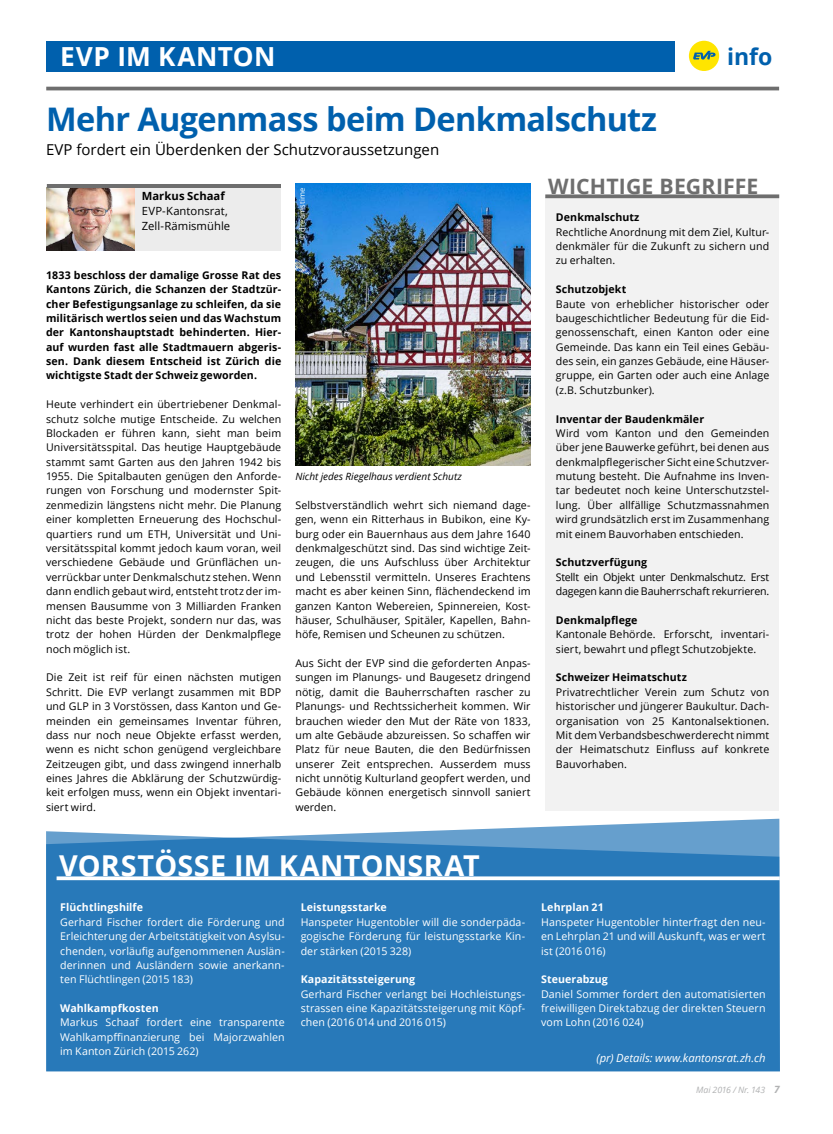
<style>
.page{position:relative;width:833px;height:1134px;background:#fff}
.page>*{position:absolute;margin:0;border:0;box-sizing:border-box;transform-origin:0 0}
.t1{font:700 32.5px "Open Sans";letter-spacing:-.02em;color:#0060ad}
.t2{font:700 28.75px "Open Sans";letter-spacing:.01em;color:#fff}
.t3{font:700 26.25px "Open Sans";letter-spacing:.015em;color:#fff}
.t4{font:700 23px "Open Sans";color:#0060ad}
.t5{font:700 21.25px "Open Sans";letter-spacing:.01em;color:#6e6e6e}
.t6{font:15px "Open Sans";color:#000}
.t7{font:italic 11.25px "Open Sans";color:#fff}
.t8{font:11.25px/15px "Open Sans";letter-spacing:.005em;color:#000}
.t9{font:700 11.25px "Open Sans";letter-spacing:.005em;color:#000}
.t10{font:10.62px/14.4px "Open Sans";letter-spacing:.01em;color:#000;text-align:justify}
.t11{font:10.62px/14.4px "Open Sans";letter-spacing:.01em;color:#fff;text-align:justify}
.t12{font:700 10.62px/14.4px "Open Sans";letter-spacing:.01em;color:#000;text-align:justify}
.t13{font:700 10.62px "Open Sans";letter-spacing:.005em;color:#fff}
.t14{font:10.62px/14.4px "Open Sans";letter-spacing:-.02em;color:#000}
.t15{font:italic 10px "Open Sans";color:#000}
.t16{font:italic 8.75px "Open Sans";color:#b1b2b3}
.t17{font:7.5px "Open Sans";letter-spacing:.025em;color:#fff}
.s1{font-weight:700;font-size:10px}
</style>
<div class="page">
<div style="left:689px;top:41px;width:30px;height:30px;background:#ffe500;border-radius:50%"></div>
<svg style="left:693px;top:51px;width:22px;height:9px"></svg>
<div style="left:46px;top:41px;width:628px;height:30px;background:#0060ad"></div>
<div style="left:545px;top:197px;width:234px;height:614px;background:#f2f2f2"></div>
<svg style="left:545px;top:194px;width:234px;height:4px"></svg>
<div style="left:46px;top:184px;width:234px;height:66px;background:#ececec"></div>
<img style="left:46px;top:187px;width:88px;height:63px">
<hr style="left:47px;top:184px;width:233px;height:3px;background:#6e6e6e">
<hr style="left:46px;top:87px;width:733px;height:3px;background:#6e6e6e">
<img style="left:295px;top:184px;width:235px;height:282px">
<svg style="left:427px;top:819px;width:353px;height:12px"></svg>
<svg style="left:46px;top:831px;width:734px;height:240px;background:#2d7cba"></svg>
<svg style="left:57px;top:876px;width:723px;height:4px"></svg>
<h3 class="t3" style="left:60px;top:38px;width:217px">EVP IM KANTON</h3>
<h1 class="t1" style="left:46px;top:96px;width:612px">Mehr Augenmass beim Denkmalschutz</h1>
<h3 class="t6" style="left:46px;top:139px;width:394px">EVP fordert ein Überdenken der Schutzvoraussetzungen</h3>
<h3 class="t4" style="left:727px;top:40px;width:47px">info</h3>
<p class="t9" style="left:142px;top:188px;width:84px">Markus Schaaf</p>
<p class="t8" style="left:142px;top:203px;width:90px">EVP-Kantonsrat,<br>Zell-Rämismühle</p>
<p class="t12" style="left:46px;top:267px;width:237px">1833 beschloss der damalige Grosse Rat des Kantons Zürich, die Schanzen der Stadtzür&shy;cher Befestigungsanlage zu schleifen, da sie militärisch wertlos seien und das Wachstum der Kantonshauptstadt behinderten. Hier&shy;auf wurden fast alle Stadtmauern abgeris&shy;sen. Dank diesem Entscheid ist Zürich die wichtigste Stadt der Schweiz geworden.</p>
<p class="t10" style="left:46px;top:397px;width:237px">Heute verhindert ein übertriebener Denkmal&shy;schutz solche mutige Entscheide. Zu welchen Blockaden er führen kann, sieht man beim Universitätsspital. Das heutige Hauptgebäude stammt samt Garten aus den Jahren 1942 bis 1955. Die Spitalbauten genügen den Anforde&shy;rungen von Forschung und modernster Spit&shy;zenmedizin längstens nicht mehr. Die Planung einer kompletten Erneuerung des Hochschul&shy;quartiers rund um ETH, Universität und Uni&shy;versitätsspital kommt jedoch kaum voran, weil verschiedene Gebäude und Grünflächen un&shy;verrückbar unter Denkmalschutz stehen. Wenn dann endlich gebaut wird, entsteht trotz der im&shy;mensen Bausumme von 3 Milliarden Franken nicht das beste Projekt, sondern nur das, was trotz der hohen Hürden der Denkmalpflege noch möglich ist.</p>
<p class="t10" style="left:46px;top:670px;width:237px">Die Zeit ist reif für einen nächsten mutigen Schritt. Die EVP verlangt zusammen mit BDP und GLP in 3 Vorstössen, dass Kanton und Ge&shy;meinden ein gemeinsames Inventar führen, dass nur noch neue Objekte erfasst werden, wenn es nicht schon genügend vergleichbare Zeitzeugen gibt, und dass zwingend innerhalb eines Jahres die Abklärung der Schutzwürdig&shy;keit erfolgen muss, wenn ein Objekt inventari&shy;siert wird.</p>
<p class="t17" style="left:297px;top:240px;width:54px;rotate:-90deg">© dreamstime</p>
<p class="t15" style="left:295px;top:469px;width:168px">Nicht jedes Riegelhaus verdient Schutz</p>
<p class="t10" style="left:295px;top:498px;width:237px">Selbstverständlich wehrt sich niemand dage&shy;gen, wenn ein Ritterhaus in Bubikon, eine Ky&shy;burg oder ein Bauernhaus aus dem Jahre 1640 denkmalgeschützt sind. Das sind wichtige Zeit&shy;zeugen, die uns Aufschluss über Architektur und Lebensstil vermitteln. Unseres Erachtens macht es aber keinen Sinn, flächendeckend im ganzen Kanton Webereien, Spinnereien, Kost&shy;häuser, Schulhäuser, Spitäler, Kapellen, Bahn&shy;höfe, Remisen und Scheunen zu schützen.</p>
<p class="t10" style="left:295px;top:656px;width:237px">Aus Sicht der EVP sind die geforderten Anpas&shy;sungen im Planungs- und Baugesetz dringend nötig, damit die Bauherrschaften rascher zu Planungs- und Rechtssicherheit kommen. Wir brauchen wieder den Mut der Räte von 1833, um alte Gebäude abzureissen. So schaffen wir Platz für neue Bauten, die den Bedürfnissen unserer Zeit entsprechen. Ausserdem muss nicht unnötig Kulturland geopfert werden, und Gebäude können energetisch sinnvoll saniert werden.</p>
<h3 class="t5" style="left:548px;top:172px;width:212px">WICHTIGE BEGRIFFE</h3>
<p class="t12" style="left:556px;top:210px;width:85px">Denkmalschutz</p>
<p class="t10" style="left:556px;top:224px;width:215px">Rechtliche Anordnung mit dem Ziel, Kultur&shy;denkmäler für die Zukunft zu sichern und zu erhalten.</p>
<p class="t12" style="left:556px;top:282px;width:72px">Schutzobjekt</p>
<p class="t10" style="left:556px;top:296px;width:215px">Baute von erheblicher historischer oder baugeschichtlicher Bedeutung für die Eid&shy;genossenschaft, einen Kanton oder eine Gemeinde. Das kann ein Teil eines Gebäu&shy;des sein, ein ganzes Gebäude, eine Häuser&shy;gruppe, ein Garten oder auch eine Anlage (z.B. Schutzbunker).</p>
<p class="t12" style="left:556px;top:411px;width:150px">Inventar der Baudenkmäler</p>
<p class="t10" style="left:556px;top:426px;width:215px">Wird vom Kanton und den Gemeinden über jene Bauwerke geführt, bei denen aus denkmalpflegerischer Sicht eine Schutzver&shy;mutung besteht. Die Aufnahme ins Inven&shy;tar bedeutet noch keine Unterschutzstel&shy;lung. Über allfällige Schutzmassnahmen wird grundsätzlich erst im Zusammenhang mit einem Bauvorhaben entschieden.</p>
<p class="t12" style="left:556px;top:555px;width:93px">Schutzverfügung</p>
<p class="t14" style="left:556px;top:569px;width:215px">Stellt ein Objekt unter Denkmalschutz. Erst dagegen kann die Bauherrschaft rekurrieren.</p>
<p class="t12" style="left:556px;top:613px;width:83px">Denkmalpflege</p>
<p class="t10" style="left:556px;top:627px;width:215px">Kantonale Behörde. Erforscht, inventari&shy;siert, bewahrt und pflegt Schutzobjekte.</p>
<p class="t12" style="left:556px;top:670px;width:132px">Schweizer Heimatschutz</p>
<p class="t10" style="left:556px;top:684px;width:215px">Privatrechtlicher Verein zum Schutz von historischer und jüngerer Baukultur. Dach&shy;organisation von 25 Kantonalsektionen.<br>Mit dem Verbandsbeschwerderecht nimmt der Heimatschutz Einfluss auf konkrete Bauvorhaben.</p>
<h2 class="t2" style="left:59px;top:846px;width:422px">VORSTÖSSE IM KANTONSRAT</h2>
<p class="t13" style="left:60px;top:900px;width:84px">Flüchtlingshilfe</p>
<p class="t11" style="left:60px;top:914px;width:226px">Gerhard Fischer fordert die Förderung und Erleichterung der Arbeitstätigkeit von Asylsu&shy;chenden, vorläufig aufgenommenen Auslän&shy;derinnen und Ausländern sowie anerkann&shy;ten Flüchtlingen (2015 183)</p>
<p class="t13" style="left:60px;top:1001px;width:100px">Wahlkampfkosten</p>
<p class="t11" style="left:60px;top:1015px;width:226px">Markus Schaaf fordert eine transparente Wahlkampffinanzierung bei Majorzwahlen im Kanton Zürich (2015 262)</p>
<p class="t13" style="left:301px;top:900px;width:88px">Leistungsstarke</p>
<p class="t11" style="left:301px;top:914px;width:226px">Hanspeter Hugentobler will die sonderpäda&shy;gogische Förderung für leistungsstarke Kin&shy;der stärken (2015 328)</p>
<p class="t13" style="left:301px;top:972px;width:116px">Kapazitätssteigerung</p>
<p class="t11" style="left:301px;top:986px;width:226px">Gerhard Fischer verlangt bei Hochleistungs&shy;strassen eine Kapazitätssteigerung mit Köpf&shy;chen (2016 014 und 2016 015)</p>
<p class="t13" style="left:541px;top:900px;width:64px">Lehrplan 21</p>
<p class="t11" style="left:541px;top:914px;width:226px">Hanspeter Hugentobler hinterfragt den neu&shy;en Lehrplan 21 und will Auskunft, was er wert ist (2016 016)</p>
<p class="t13" style="left:541px;top:972px;width:68px">Steuerabzug</p>
<p class="t11" style="left:541px;top:986px;width:226px">Daniel Sommer fordert den automatisierten freiwilligen Direktabzug der direkten Steuern vom Lohn (2016 024)</p>
<p class="t7" style="left:596px;top:1050px;width:171px">(pr) Details: www.kantonsrat.zh.ch</p>
<p class="t16" style="left:696px;top:1084px;width:85px">Mai 2016 / Nr. 143 <span class="s1">7</span></p>
</div>
